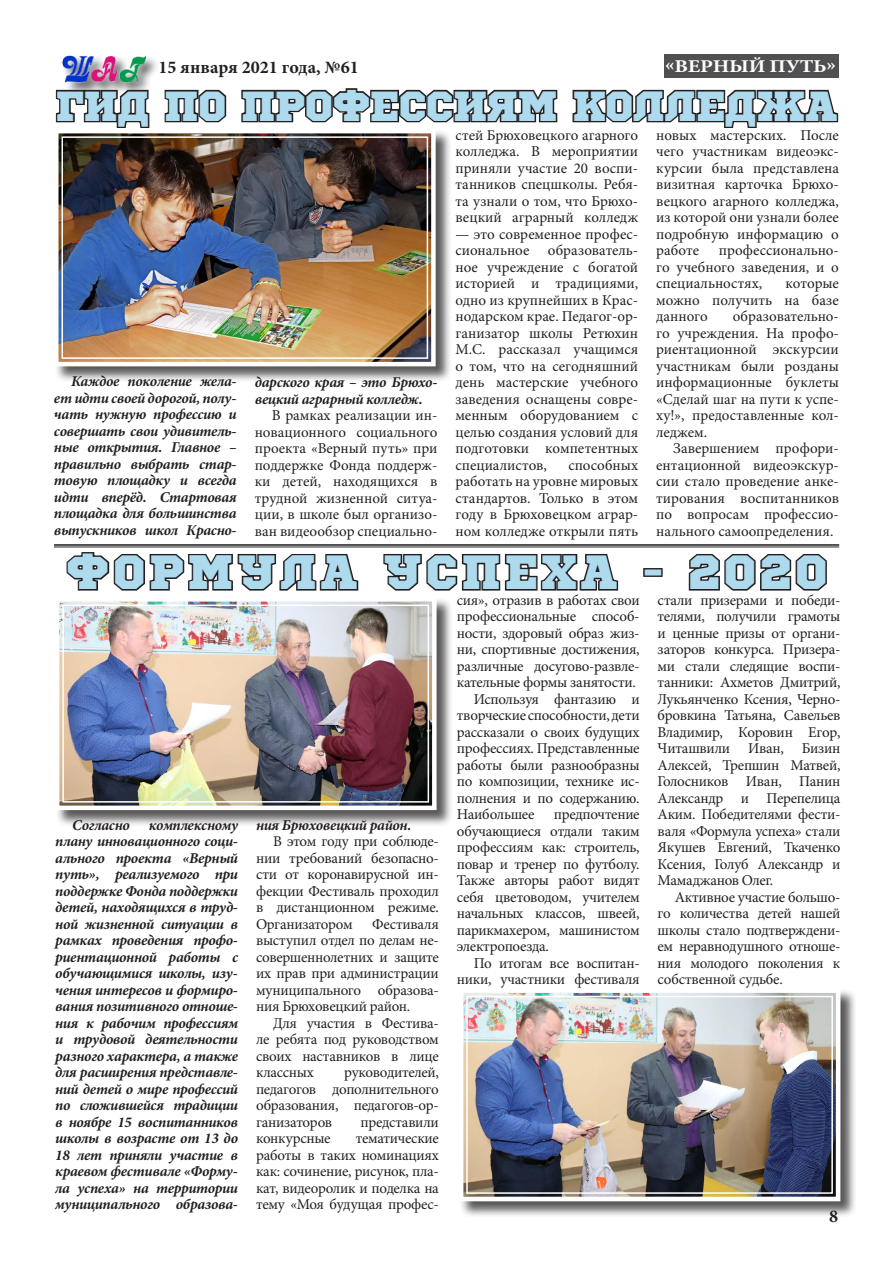
<style>
.page{position:relative;width:893px;height:1263px;background:#fff}
.page>*{position:absolute;margin:0;border:0;box-sizing:border-box;transform-origin:0 0}
.t1{font:48px "Sports World";letter-spacing:.07em;color:#aedaee}
.t2{font:42px "Sports World";letter-spacing:-.02em;color:#aedaee}
.t3{font:700 18px "Minion Pro";color:#231f20}
.t4{font:700 18px "Minion Pro";letter-spacing:-.01em;color:#fff;scale:1.19 1}
.t5{font:15px/16.5px "Minion Pro";letter-spacing:-.015em;color:#231f20;text-align:justify}
.t6{font:italic 700 15px/16.5px "Minion Pro";letter-spacing:-.02em;color:#231f20;text-align:justify}
</style>
<div class="page">
<div style="left:61px;top:54px;width:98px;height:43px;background:#231f20;opacity:.75"></div>
<img style="left:61px;top:54px;width:88px;height:30px">
<svg style="left:55px;top:88px;width:96px;height:39px"></svg>
<svg style="left:164px;top:89px;width:63px;height:34px"></svg>
<svg style="left:241px;top:88px;width:215px;height:35px"></svg>
<svg style="left:66px;top:552px;width:293px;height:39px"></svg>
<svg style="left:383px;top:554px;width:73px;height:37px"></svg>
<div style="left:54px;top:129px;width:398px;height:254px;background:#231f20;opacity:.75"></div>
<img style="left:54px;top:127px;width:384px;height:242px">
<div style="left:61px;top:136px;width:367px;height:223px;border:2px solid #fff"></div>
<div style="left:55px;top:597px;width:398px;height:230px;background:#231f20;opacity:.75"></div>
<img style="left:55px;top:597px;width:384px;height:215px">
<div style="left:62px;top:605px;width:367px;height:198px;border:2px solid #fff"></div>
<div style="left:459px;top:988px;width:398px;height:230px;background:#231f20;opacity:.75"></div>
<svg style="left:456px;top:54px;width:387px;height:1164px"></svg>
<img style="left:465px;top:995px;width:369px;height:199px">
<hr style="left:54px;top:544px;width:785px;height:2px;background:#231f20">
<hr style="left:54px;top:547px;width:785px;height:1px;background:#231f20">
<p class="t4" style="left:665px;top:53px;width:145px">«Верный путь»</p>
<h2 class="t2" style="left:56px;top:80px;width:784px">Гид по профессиям колледжа</h2>
<p class="t3" style="left:158px;top:54px;width:202px">15 января 2021 года, №61</p>
<p class="t6" style="left:54px;top:373px;width:184px;text-indent:17px">Каждое поколение жела&shy;ет идти своей дорогой, полу&shy;чать нужную профессию и совершать свои удивитель&shy;ные открытия. Главное – правильно выбрать стар&shy;товую площадку и всегда идти вперёд. Стартовая площадка для большинства выпускников школ Красно-</p>
<p class="t6" style="left:255px;top:374px;width:184px">дарского края – это Брюхо&shy;вецкий аграрный колледж.</p>
<p class="t5" style="left:255px;top:407px;width:184px;text-indent:17px">В рамках реализации ин&shy;новационного социального проекта «Верный путь» при поддержке Фонда поддерж&shy;ки детей, находящихся в трудной жизненной ситуа&shy;ции, в школе был организо&shy;ван видеообзор специально-</p>
<p class="t5" style="left:455px;top:127px;width:184px">стей Брюховецкого агарного колледжа. В мероприятии приняли участие 20 воспи&shy;танников спецшколы. Ребя&shy;та узнали о том, что Брюхо&shy;вецкий аграрный колледж</p>
<p class="t5" style="left:455px;top:226px;width:184px">— это современное профес&shy;сиональное образователь&shy;ное учреждение с богатой историей и традициями, одно из крупнейших в Крас&shy;нодарском крае. Педагог-ор&shy;ганизатор школы Ретюхин М.С. рассказал учащимся о том, что на сегодняшний день мастерские учебного заведения оснащены совре&shy;менным оборудованием с целью создания условий для подготовки компетентных специалистов,</p>
<p class="t5" style="left:455px;top:457px;width:184px;text-indent:113px">способных работать на уровне мировых стандартов. Только в этом году в Брюховецком аграр&shy;ном колледже открыли пять</p>
<p class="t5" style="left:656px;top:127px;width:184px">новых мастерских. После чего участникам видеоэкс&shy;курсии была представлена визитная карточка Брюхо&shy;вецкого агарного колледжа, из которой они узнали более подробную информацию о работе</p>
<p class="t5" style="left:656px;top:242px;width:184px;text-indent:63px">профессионально&shy;го учебного заведения, и о специальностях,</p>
<p class="t5" style="left:656px;top:275px;width:184px;text-indent:129px">которые можно получить на базе данного</p>
<p class="t5" style="left:656px;top:308px;width:184px;text-indent:76px">образовательно&shy;го учреждения. На профо&shy;риентационной экскурсии участникам были розданы информационные буклеты «Сделай шаг на пути к успе&shy;ху!», предоставленные кол&shy;леджем.</p>
<p class="t5" style="left:656px;top:440px;width:184px;text-indent:17px">Завершением профори&shy;ентационной видеоэкскур&shy;сии стало проведение анке&shy;тирования воспитанников по вопросам профессио&shy;нального самоопределения.</p>
<h1 class="t1" style="left:66px;top:542px;width:763px">Формула успеха - 2020</h1>
<p class="t6" style="left:72px;top:816px;width:59px">Согласно</p>
<p class="t6" style="left:55px;top:816px;width:184px;text-indent:94px">комплексному плану инновационного соци&shy;ального проекта «Верный путь», реализуемого при поддержке Фонда поддержки детей, находящихся в труд&shy;ной жизненной ситуации в рамках проведения профо&shy;риентационной работы с обучающимися школы, изу&shy;чения интересов и формиро&shy;вания позитивного отноше&shy;ния к рабочим профессиям и трудовой деятельности разного характера, а также для расширения представле&shy;ний детей о мире профессий по сложившейся традиции в ноябре 15 воспитанников школы в возрасте от 13 до 18 лет приняли участие в краевом фестивале «Форму&shy;ла успеха» на территории муниципального образова-</p>
<p class="t6" style="left:256px;top:816px;width:157px">ния Брюховецкий район.</p>
<p class="t5" style="left:256px;top:833px;width:184px;text-indent:17px">В этом году при соблюде&shy;нии требований безопасно&shy;сти от коронавирусной ин&shy;фекции Фестиваль проходил в дистанционном режиме.<br>Организатором</p>
<p class="t5" style="left:256px;top:916px;width:184px;text-indent:116px">Фестиваля выступил отдел по делам не&shy;совершеннолетних и защите их прав при администрации муниципального образова&shy;ния Брюховецкий район.</p>
<p class="t5" style="left:256px;top:1015px;width:184px;text-indent:17px">Для участия в Фестива&shy;ле ребята под руководством своих наставников в лице классных</p>
<p class="t5" style="left:256px;top:1064px;width:184px;text-indent:88px">руководителей, педагогов дополнительного образования, педагогов-ор&shy;ганизаторов</p>
<p class="t5" style="left:360px;top:1114px;width:80px">представили</p>
<p class="t5" style="left:256px;top:1130px;width:76px">конкурсные</p>
<p class="t5" style="left:256px;top:1130px;width:184px;text-indent:100px">тематические работы в таких номинациях как: сочинение, рисунок, пла&shy;кат, видеоролик и поделка на тему «Моя будущая профес-</p>
<p class="t5" style="left:457px;top:592px;width:184px">сия», отразив в работах свои</p>
<p class="t5" style="left:457px;top:608px;width:184px">профессиональные способ-</p>
<p class="t5" style="left:457px;top:625px;width:184px">ности, здоровый образ жиз-</p>
<p class="t5" style="left:457px;top:641px;width:184px">ни, спортивные достижения,</p>
<p class="t5" style="left:457px;top:658px;width:184px">различные досугово-развле-</p>
<p class="t5" style="left:457px;top:674px;width:180px">кательные формы занятости.</p>
<p class="t5" style="left:474px;top:691px;width:167px">Используя фантазию и</p>
<p class="t5" style="left:457px;top:707px;width:184px">творческие способности, дети</p>
<p class="t5" style="left:457px;top:724px;width:184px">рассказали о своих будущих</p>
<p class="t5" style="left:457px;top:740px;width:184px">профессиях. Представленные</p>
<p class="t5" style="left:457px;top:757px;width:184px">работы были разнообразны</p>
<p class="t5" style="left:457px;top:773px;width:184px">по композиции, технике ис-</p>
<p class="t5" style="left:457px;top:790px;width:184px">полнения и по содержанию.</p>
<p class="t5" style="left:457px;top:806px;width:79px">Наибольшее</p>
<p class="t5" style="left:457px;top:806px;width:184px;text-indent:97px">предпочтение обучающиеся отдали таким профессиям как: строитель, повар и тренер по футболу.<br>Также авторы работ видят себя цветоводом, учителем начальных классов, швеей, парикмахером, машинистом электропоезда.</p>
<p class="t5" style="left:457px;top:955px;width:184px;text-align:right">По итогам все воспитан&shy;ники, участники фестиваля</p>
<p class="t5" style="left:658px;top:592px;width:184px">стали призерами и победи&shy;телями, получили грамоты и ценные призы от органи&shy;заторов конкурса. Призера&shy;ми стали следящие воспи&shy;танники: Ахметов Дмитрий, Лукьянченко Ксения, Черно&shy;бровкина Татьяна, Савельев Владимир, Коровин Егор, Читашвили Иван, Бизин Алексей, Трепшин Матвей, Голосников Иван, Панин Александр и Перепелица Аким. Победителями фести&shy;валя «Формула успеха» стали Якушев Евгений, Ткаченко Ксения, Голуб Александр и Мамаджанов Олег.</p>
<p class="t5" style="left:658px;top:889px;width:184px;text-indent:17px">Активное участие большо&shy;го количества детей нашей школы стало подтверждени&shy;ем неравнодушного отноше&shy;ния молодого поколения к собственной судьбе.</p>
<p class="t3" style="left:829px;top:1203px;width:10px">8</p>
</div>
